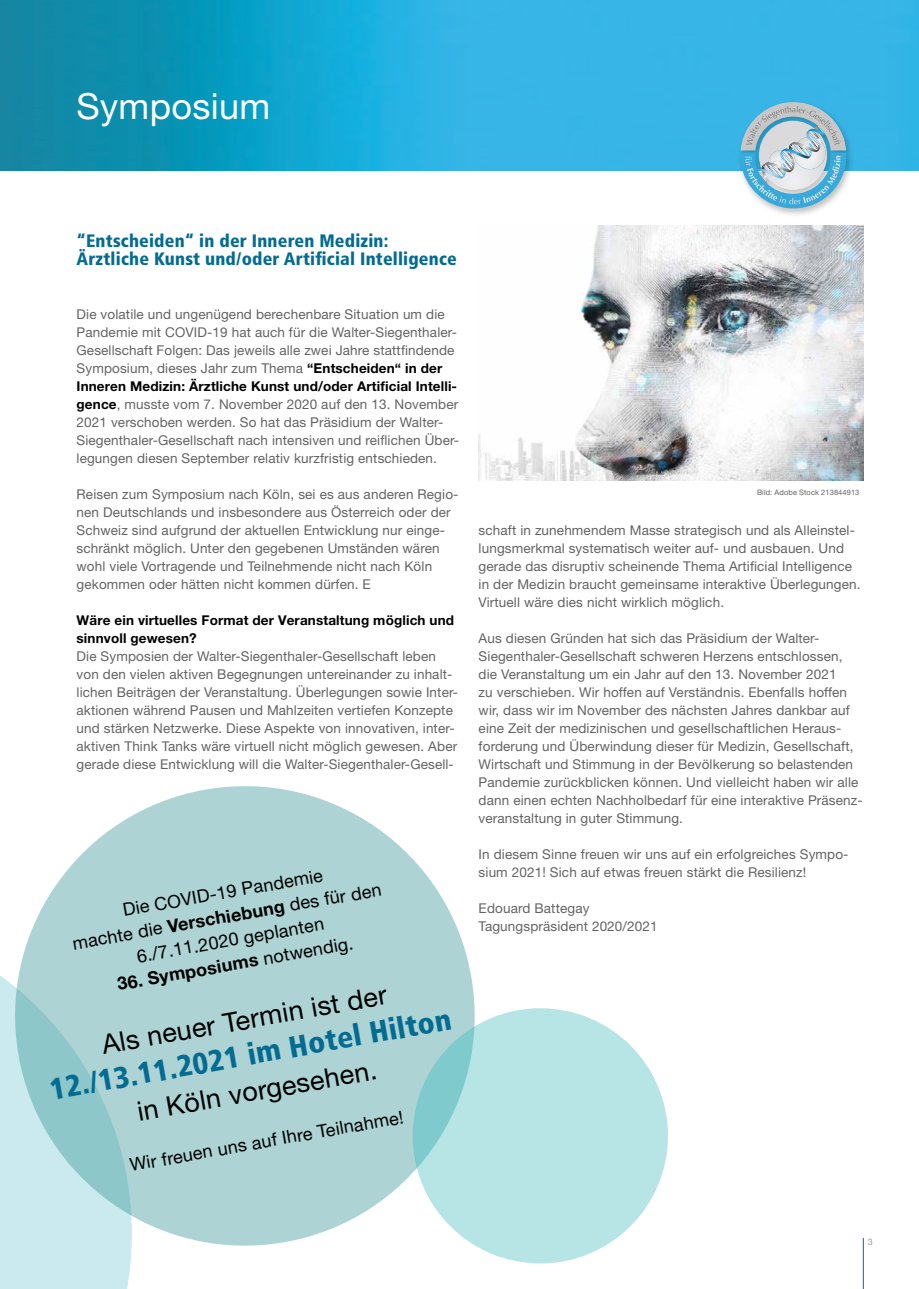
<style>
.page{position:relative;width:919px;height:1289px;background:#fff}
.page>*{position:absolute;margin:0;border:0;box-sizing:border-box;transform-origin:0 0}
.t1{font:36px "Helvetica Neue";letter-spacing:.01em;color:#fff}
.t2{font:900 condensed 30px "Frutiger";color:#046b91}
.t3{font:27px "Helvetica Neue";color:#000}
.t4{font:18px/24px "Helvetica Neue";color:#000;text-align:center}
.t5{font:900 condensed 18px/18px "Frutiger";letter-spacing:.01em;color:#046b91}
.t6{font:700 18px "Helvetica Neue";color:#000}
.t7{font:13.5px/18px "Helvetica Neue";letter-spacing:.01em;color:#646363}
.t8{font:700 13.5px/18px "Helvetica Neue LT Pro";letter-spacing:.01em;color:#000}
.t9{font:9px "Helvetica Neue";color:#9d9d9c}
.t10{font:7.5px "Helvetica Neue";letter-spacing:.01em;color:#646363}
.s1{font-family:"Helvetica Neue LT Pro";font-weight:700;color:#000}
.s2{font-weight:700}
.s3{font-weight:400}
</style>
<div class="page">
<div style="left:0;top:0;width:144px;height:170px;background:#118ba8"></div>
<img style="left:144px;top:0;width:774px;height:170px">
<div style="left:736px;top:100px;width:118px;height:118px;background:#000;opacity:.25"></div>
<svg style="left:740px;top:102px;width:106px;height:106px;background:#9cc5d8"></svg>
<img style="left:478px;top:225px;width:385px;height:255px">
<div style="left:0;top:1264px;width:131px;height:24px;background:#cbeaef"></div>
<svg style="left:0;top:786px;width:492px;height:478px;fill:#add3d4"></svg>
<svg style="left:412px;top:1008px;width:256px;height:255px;background:#b2e1e2"></svg>
<hr style="left:862px;top:1237px;width:1px;height:51px;background:#046b91">
<h1 class="t1" style="left:77px;top:85px;width:195px">Symposium</h1>
<h3 class="t5" style="left:77px;top:231px;width:382px">“Entscheiden“ in der Inneren Medizin:<br>Ärztliche Kunst und/oder Artificial Intelligence</h3>
<p class="t7" style="left:77px;top:305px;width:382px">Die volatile und ungenügend berechenbare Situation um die Pandemie mit COVID-19 hat auch für die Walter-Siegenthaler-Gesellschaft Folgen: Das jeweils alle zwei Jahre stattfindende Symposium, dieses Jahr zum Thema <span class="s1">“Entscheiden“ in der</span></p>
<p class="t8" style="left:77px;top:377px;width:382px">Inneren Medizin: Ärztliche Kunst und/oder Artificial Intelli-</p>
<p class="t7" style="left:77px;top:395px;width:384px"><span class="s1">gence</span>, musste vom 7. November 2020 auf den 13. November 2021 verschoben werden. So hat das Präsidium der Walter-Siegenthaler-Gesellschaft nach intensiven und reiflichen Über&shy;legungen diesen September relativ kurzfristig entschieden.</p>
<p class="t7" style="left:77px;top:485px;width:383px">Reisen zum Symposium nach Köln, sei es aus anderen Regio&shy;nen Deutschlands und insbesondere aus Österreich oder der Schweiz sind aufgrund der aktuellen Entwicklung nur einge&shy;schränkt möglich. Unter den gegebenen Umständen wären wohl viele Vortragende und Teilnehmende nicht nach Köln gekommen oder hätten nicht kommen dürfen. E</p>
<p class="t8" style="left:77px;top:611px;width:379px">Wäre ein virtuelles Format der Veranstaltung möglich und sinnvoll gewesen?</p>
<p class="t7" style="left:77px;top:647px;width:383px">Die Symposien der Walter-Siegenthaler-Gesellschaft leben von den vielen aktiven Begegnungen untereinander zu inhalt&shy;lichen Beiträgen der Veranstaltung. Überlegungen sowie Inter&shy;aktionen während Pausen und Mahlzeiten vertiefen Konzepte und stärken Netzwerke. Diese Aspekte von innovativen, inter&shy;aktiven Think Tanks wäre virtuell nicht möglich gewesen. Aber gerade diese Entwicklung will die Walter-Siegenthaler-Gesell-</p>
<h3 class="t4" style="left:66px;top:907px;width:315px;rotate:-10deg">Die COVID-19 Pandemie<br>machte die <span class="s2">Verschiebung</span> des für den<br>6./7.11.2020 geplanten</h3>
<h3 class="t6" style="left:116px;top:973px;width:240px;rotate:-10deg">36. Symposiums <span class="s3">notwendig.</span></h3>
<h3 class="t3" style="left:99px;top:1028px;width:290px;rotate:-10deg">Als neuer Termin ist der</h3>
<h2 class="t2" style="left:47px;top:1071px;width:409px;rotate:-10deg">12./13.11.2021 im Hotel Hilton</h2>
<h3 class="t3" style="left:134px;top:1095px;width:244px;rotate:-10deg">in Köln vorgesehen.</h3>
<h3 class="t4" style="left:128px;top:1152px;width:279px;rotate:-10deg">Wir freuen uns auf Ihre Teilnahme!</h3>
<p class="t10" style="left:757px;top:488px;width:104px">Bild: Adobe Stock 213844913</p>
<p class="t7" style="left:478px;top:521px;width:383px">schaft in zunehmendem Masse strategisch und als Alleinstel&shy;lungsmerkmal systematisch weiter auf- und ausbauen. Und gerade das disruptiv scheinende Thema Artificial Intelligence in der Medizin braucht gemeinsame interaktive Überlegungen.<br>Virtuell wäre dies nicht wirklich möglich.</p>
<p class="t7" style="left:478px;top:629px;width:385px">Aus diesen Gründen hat sich das Präsidium der Walter-Siegenthaler-Gesellschaft schweren Herzens entschlossen, die Veranstaltung um ein Jahr auf den 13. November 2021<br>zu verschieben. Wir hoffen auf Verständnis. Ebenfalls hoffen wir, dass wir im November des nächsten Jahres dankbar auf eine Zeit der medizinischen und gesellschaftlichen Heraus&shy;forderung und Überwindung dieser für Medizin, Gesellschaft, Wirtschaft und Stimmung in der Bevölkerung so belastenden Pandemie zurückblicken können. Und vielleicht haben wir alle dann einen echten Nachholbedarf für eine interaktive Präsenz&shy;veranstaltung in guter Stimmung.</p>
<p class="t7" style="left:478px;top:845px;width:371px">In diesem Sinne freuen wir uns auf ein erfolgreiches Sympo&shy;sium 2021! Sich auf etwas freuen stärkt die Resilienz!</p>
<p class="t7" style="left:478px;top:899px;width:180px">Edouard Battegay<br>Tagungspräsident 2020/2021</p>
<p class="t9" style="left:867px;top:1236px;width:7px">3</p>
</div>
